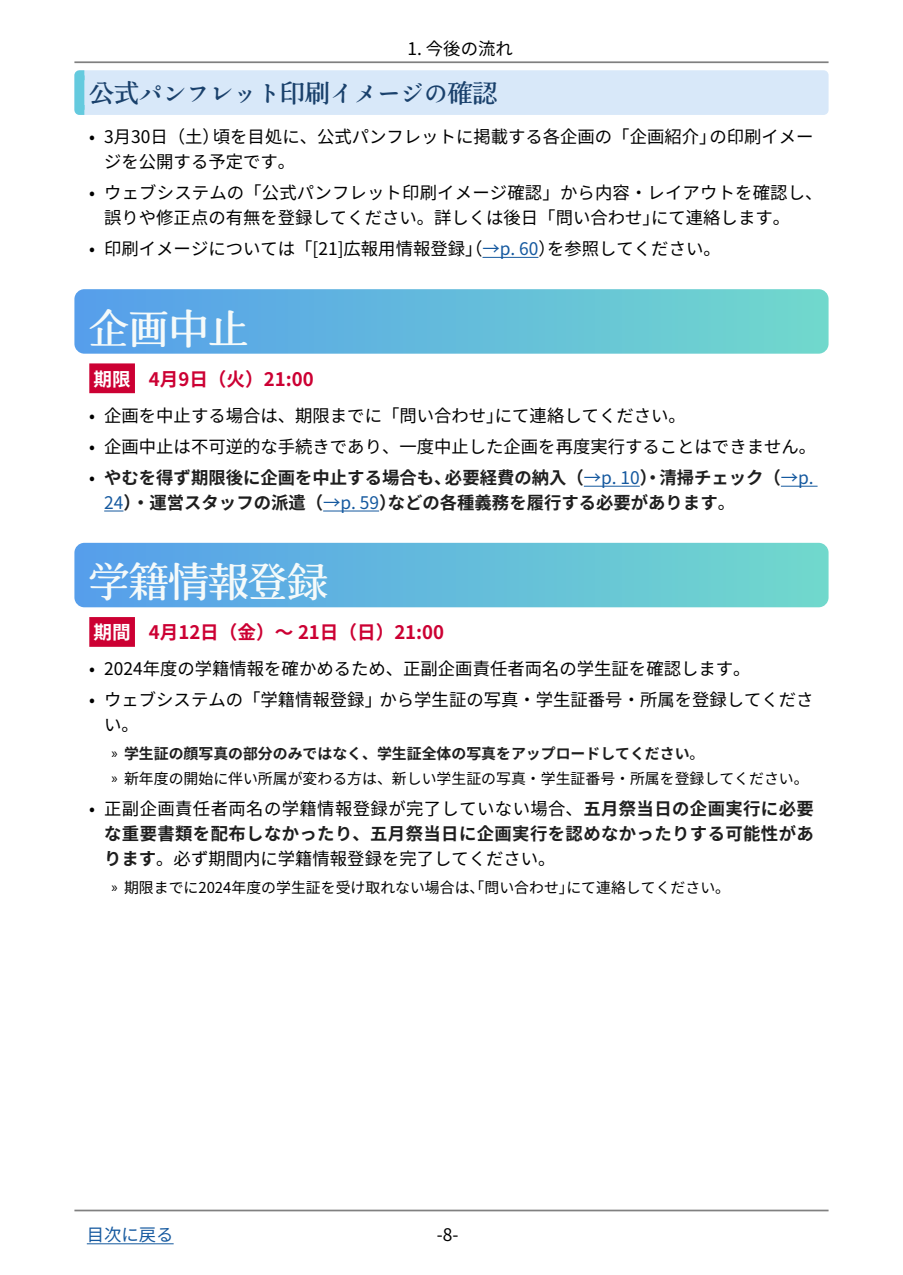
<style>
.page{position:relative;width:903px;height:1275px;background:#fff}
.page>*{position:absolute;margin:0;border:0;box-sizing:border-box;transform-origin:0 0}
.t1{font:39.73px "Kinuta Kinuta Mincho Std N B";color:#f5fafa}
.t2{font:23.62px "Ten Mincho Antique";color:#1a416c}
.t3{font:700 18.55px "Source Han Sans JP";color:#c03}
.t4{font:700 18.55px "Source Han Sans JP";color:#fff}
.t5{font:17.32px/31px "Source Han Sans JP";color:#000}
.t6{font:700 17.32px "Source Han Sans JP";color:#1e1e1e}
.t7{font:700 17.32px/24.8px "Source Han Sans JP";letter-spacing:.025em;color:#1e1e1e}
.t8{font:17.32px "Source Han Sans JP";letter-spacing:.025em;color:#000}
.t9{font:17.32px "Source Han Sans JP";color:#15599f}
.t10{font:14.88px/24.8px "Source Han Sans JP";color:#000}
.s1{font-family:"Kinuta Kinuta Mincho Std N B";font-size:24.85px}
.s2{color:#15599f}
.s3{font-weight:400;color:#15599f}
.s4{font-weight:400;color:#000}
.s5{font-family:"Myriad Pro"}
.s6{font-weight:700;color:#1e1e1e}
</style>
<div class="page">
<hr style="left:74px;top:61px;width:754px;height:2px;background:#000">
<hr style="left:74px;top:1210px;width:754px;height:1px;background:#000">
<hr style="left:87px;top:1243px;width:87px;height:1px;background:#15599f">
<div style="left:74px;top:70px;width:754px;height:45px;background:#d8e8f9;border-radius:5px"></div>
<div style="left:74px;top:75px;width:10px;height:35px;background:#64cade"></div>
<hr style="left:482px;top:257px;width:56px;height:1px;background:#15599f">
<svg style="left:74px;top:289px;width:754px;height:65px;background:#64bbdc"></svg>
<div style="left:89px;top:363px;width:46px;height:30px;background:#c03"></div>
<hr style="left:584px;top:486px;width:56px;height:1px;background:#15599f">
<hr style="left:781px;top:486px;width:36px;height:1px;background:#15599f">
<svg style="left:104px;top:510px;width:19px;height:1px"></svg>
<hr style="left:323px;top:510px;width:56px;height:1px;background:#15599f">
<svg style="left:74px;top:543px;width:754px;height:64px;background:#63bbdb"></svg>
<div style="left:89px;top:617px;width:46px;height:30px;background:#c03"></div>
<p class="t5" style="left:408px;top:34px;width:107px">1. 今後の流れ</p>
<h2 class="t2" style="left:89px;top:80px;width:410px"><span class="s1">公式</span>パンフレット<span class="s1">印刷</span>イメージの<span class="s1">確認</span></h2>
<p class="t5" style="left:89px;top:122px;width:7px">•</p>
<p class="t5" style="left:89px;top:178px;width:7px">•</p>
<p class="t5" style="left:89px;top:233px;width:7px">•</p>
<p class="t5" style="left:104px;top:122px;width:117px">月3 30日（土）</p>
<p class="t5" style="left:213px;top:122px;width:505px">頃を目処に、公式パンフレットに掲載する各企画の「企画紹介」</p>
<p class="t5" style="left:709px;top:122px;width:106px">の印刷イメー</p>
<p class="t5" style="left:104px;top:147px;width:720px">ジを公開する予定です。<br>ウェブシステムの「公式パンフレット印刷イメージ確認」から内容・レイアウトを確認し、</p>
<p class="t5" style="left:547px;top:202px;width:175px;text-indent:-443px">誤りや修正点の有無を登録してください。詳しくは後日「問い合わせ」<br>を参照してください。</p>
<p class="t5" style="left:651px;top:202px;width:140px">にて連絡します。</p>
<p class="t5" style="left:104px;top:233px;width:453px">印刷イメージについては「[21]広報用情報登録」（<span class="s2">→p. 60</span>）</p>
<h1 class="t1" style="left:89px;top:304px;width:160px">企画中止</h1>
<p class="t3" style="left:149px;top:368px;width:166px">月4 日9 （火(21:00</p>
<p class="t4" style="left:94px;top:368px;width:39px">期限</p>
<p class="t5" style="left:89px;top:400px;width:7px">•</p>
<p class="t5" style="left:89px;top:431px;width:7px">•</p>
<p class="t5" style="left:89px;top:462px;width:7px">•</p>
<p class="t5" style="left:104px;top:400px;width:401px">企画を中止する場合は、期限までに「問い合わせ」</p>
<p class="t5" style="left:495px;top:400px;width:192px">にて連絡してください。</p>
<p class="t5" style="left:104px;top:431px;width:713px">企画中止は不可逆的な手続きであり、一度中止した企画を再度実行することはできません。</p>
<p class="t6" style="left:445px;top:468px;width:370px">必要経費の納入（<span class="s3">→p. 10</span>）・清掃チェック（<span class="s3">→p.</span></p>
<p class="t6" style="left:104px;top:468px;width:349px">やむを得ず期限後に企画を中止する場合も、</p>
<p class="t6" style="left:388px;top:492px;width:349px">などの各種義務を履行する必要があります<span class="s4">。</span></p>
<p class="t6" style="left:104px;top:492px;width:294px"><span class="s3">24</span>）・運営スタッフの派遣（<span class="s3">→p. 59</span>）</p>
<h1 class="t1" style="left:89px;top:558px;width:240px">学籍情報登録</h1>
<p class="t3" style="left:149px;top:622px;width:297px">月4 12日（金）～ 21日（日(21:00</p>
<p class="t4" style="left:94px;top:622px;width:39px">期間</p>
<p class="t5" style="left:104px;top:654px;width:648px">2024年度の学籍情報を確かめるため、正副企画責任者両名の学生証を確認します。</p>
<p class="t5" style="left:89px;top:654px;width:7px">•</p>
<p class="t5" style="left:89px;top:685px;width:7px">•</p>
<p class="t5" style="left:89px;top:794px;width:7px">•</p>
<p class="t5" style="left:104px;top:685px;width:711px">ウェブシステムの「学籍情報登録」から学生証の写真・学生証番号・所属を登録してくださ</p>
<p class="t5" style="left:104px;top:710px;width:36px">い。</p>
<p class="t10" style="left:112px;top:741px;width:698px"><span class="s5">»</span> <span class="s6">学生証の顔写真の部分のみではなく、学生証全体の写真をアップロードしてください</span>。<br><span class="s5">»</span> 新年度の開始に伴い所属が変わる方は、新しい学生証の写真・学生証番号・所属を登録してください。</p>
<p class="t8" style="left:104px;top:799px;width:711px">正副企画責任者両名の学籍情報登録が完了していない場合、<span class="s6">五月祭当日の企画実行に必要</span></p>
<p class="t7" style="left:104px;top:822px;width:711px">な重要書類を配布しなかったり、五月祭当日に企画実行を認めなかったりする可能性があります<span class="s4">。必ず期間内に学籍情報登録を完了してください。</span></p>
<p class="t10" style="left:566px;top:875px;width:165px">にて連絡してください。</p>
<p class="t10" style="left:112px;top:875px;width:464px"><span class="s5">»</span> 期限までに2024年度の学生証を受け取れない場合は、「問い合わせ」</p>
<p class="t9" style="left:87px;top:1225px;width:88px">目次に戻る</p>
<p class="t5" style="left:437px;top:1220px;width:23px">-8-</p>
</div>
